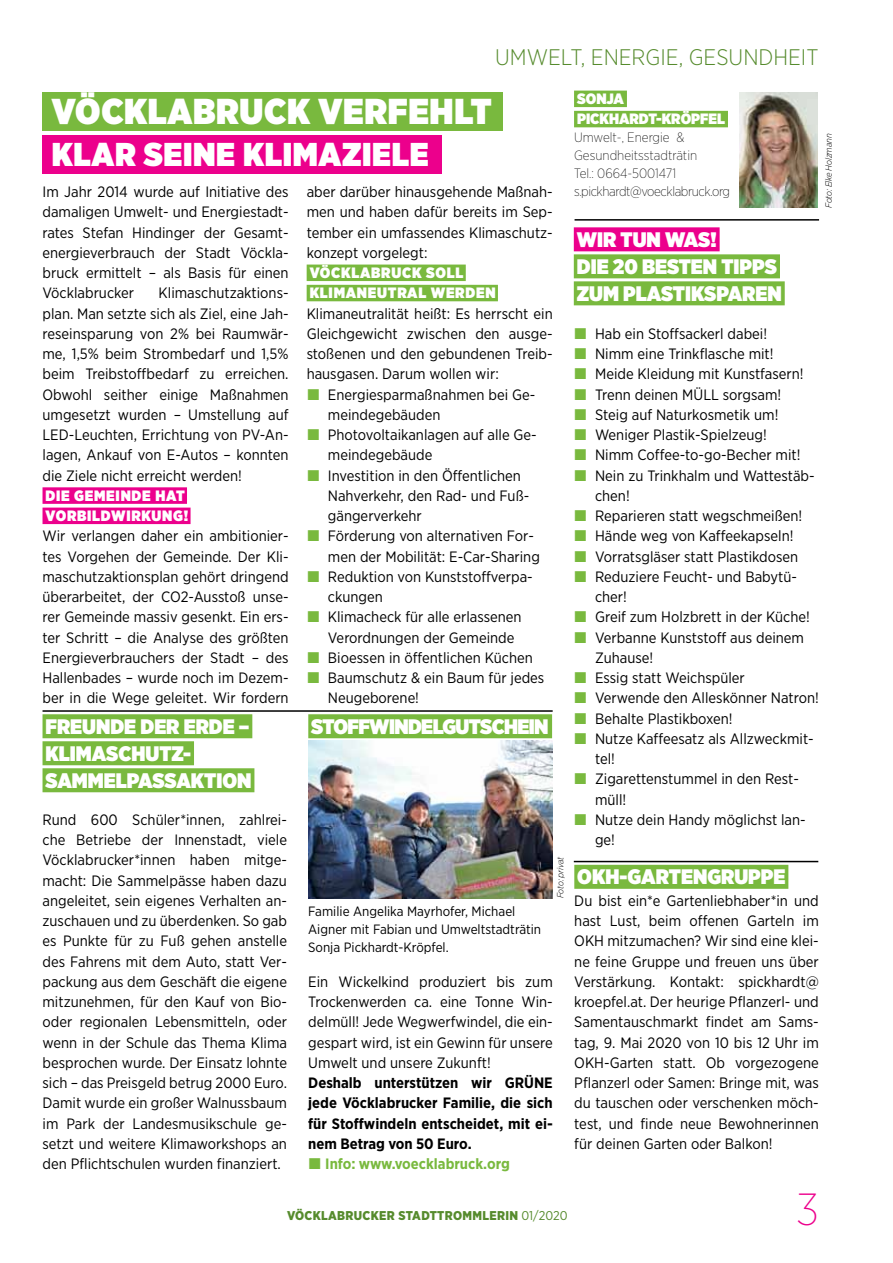
<style>
.page{position:relative;width:893px;height:1263px;background:#fff}
.page>*{position:absolute;margin:0;border:0;box-sizing:border-box;transform-origin:0 0}
.t1{font:200 45px "Gotham Narrow";color:#ec008c}
.t2{font:900 36px "Gotham Narrow";color:#fff}
.t3{font:900 33px "Gotham Narrow";letter-spacing:.02em;color:#fff}
.t4{font:300 22.5px "Gotham Narrow";color:#568b2d}
.t5{font:900 21px/27px "Gotham Narrow";color:#fff}
.t6{font:15px/20.2px "Gotham Narrow";color:#000;text-align:justify}
.t7{font:700 15px/20.2px "Gotham Narrow";color:#000;text-align:justify}
.t8{font:900 15px/20.2px "Gotham Narrow";color:#fff}
.t9{font:700 15px "Gotham Narrow";color:#79b93e}
.t10{font:13.5px/18px "Gotham Narrow";color:#000}
.t11{font:200 13.5px/18px "Gotham Narrow";color:#000}
.t12{font:900 12.75px "Gotham Narrow";letter-spacing:.025em;color:#568b2d}
.t13{font:italic 300 9px "Gotham Narrow";letter-spacing:-.02em;color:#000}
.s1{font-weight:400}
</style>
<div class="page">
<hr style="left:575px;top:219px;width:244px;height:2px;background:#000">
<img style="left:739px;top:92px;width:78px;height:116px">
<div style="left:574px;top:91px;width:53px;height:16px;background:#79b93e"></div>
<div style="left:574px;top:111px;width:154px;height:16px;background:#79b93e"></div>
<div style="left:43px;top:487px;width:144px;height:17px;background:#ec008c"></div>
<div style="left:43px;top:508px;width:148px;height:16px;background:#ec008c"></div>
<div style="left:307px;top:265px;width:159px;height:16px;background:#79b93e"></div>
<div style="left:307px;top:285px;width:191px;height:16px;background:#79b93e"></div>
<div style="left:43px;top:714px;width:209px;height:24px;background:#79b93e"></div>
<div style="left:43px;top:741px;width:151px;height:24px;background:#79b93e"></div>
<div style="left:43px;top:768px;width:211px;height:24px;background:#79b93e"></div>
<div style="left:574px;top:227px;width:146px;height:24px;background:#ec008c"></div>
<div style="left:574px;top:254px;width:206px;height:24px;background:#79b93e"></div>
<div style="left:574px;top:281px;width:211px;height:24px;background:#79b93e"></div>
<div style="left:308px;top:714px;width:244px;height:24px;background:#79b93e"></div>
<div style="left:574px;top:865px;width:214px;height:24px;background:#79b93e"></div>
<img style="left:308px;top:741px;width:245px;height:157px">
<div style="left:43px;top:92px;width:460px;height:38px;background:#79b93e"></div>
<div style="left:43px;top:135px;width:399px;height:38px;background:#ec008c"></div>
<hr style="left:43px;top:710px;width:510px;height:2px;background:#000">
<hr style="left:574px;top:861px;width:244px;height:1px;background:#000">
<h3 class="t4" style="left:495px;top:43px;width:111px">UMWELT, ENERG</h3>
<h3 class="t4" style="left:660px;top:43px;width:158px">IE, GESUNDHEIT</h3>
<h2 class="t2" style="left:52px;top:87px;width:48px">VÖCKLABRUCK</h2>
<h2 class="t2" style="left:319px;top:87px;width:23px">VERFEHLT</h2>
<h3 class="t3" style="left:52px;top:132px;width:112px">KLAR SEINE</h3>
<h3 class="t3" style="left:243px;top:132px;width:41px">KLIMAZIELE</h3>
<p class="t6" style="left:43px;top:181px;width:248px">Im Jahr 2014 wurde auf Initiative des damaligen Umwelt- und Energiestadt&shy;rates Stefan Hindinger der Gesamt&shy;energieverbrauch der Stadt Vöckla&shy;bruck ermittelt – als Basis für einen Vöcklabrucker</p>
<p class="t6" style="left:43px;top:283px;width:248px;text-indent:116px">Klimaschutzaktions&shy;plan. Man setzte sich als Ziel, eine Jah&shy;reseinsparung von 2% bei Raumwär&shy;me, 1,5% beim Strombedarf und 1,5% beim Treibstoffbedarf zu erreichen.<br>Obwohl seither einige Maßnahmen umgesetzt wurden – Umstellung auf LED-Leuchten, Errichtung von PV-An&shy;lagen, Ankauf von E-Autos – konnten die Ziele nicht erreicht werden!</p>
<p class="t8" style="left:46px;top:485px;width:50px">DIE GEMEINDE</p>
<p class="t8" style="left:155px;top:485px;width:11px">HAT</p>
<p class="t8" style="left:46px;top:505px;width:21px">VORBILDWIRKUNG</p>
<p class="t8" style="left:184px;top:505px;width:6px">!</p>
<p class="t6" style="left:43px;top:526px;width:248px">Wir verlangen daher ein ambitionier&shy;tes Vorgehen der Gemeinde. Der Kli&shy;maschutzaktionsplan gehört dringend überarbeitet, der CO2-Ausstoß unse&shy;rer Gemeinde massiv gesenkt. Ein ers&shy;ter Schritt – die Analyse des größten Energieverbrauchers der Stadt – des Hallenbades – wurde noch im Dezem&shy;ber in die Wege geleitet. Wir fordern</p>
<h3 class="t5" style="left:46px;top:712px;width:205px">FREUNDE DER ERDE –<br>KLIMASCHUTZ</h3>
<h3 class="t5" style="left:183px;top:739px;width:9px">-</h3>
<h3 class="t5" style="left:46px;top:766px;width:27px">SAMMEL</h3>
<h3 class="t5" style="left:127px;top:766px;width:25px">PASSAKTION</h3>
<p class="t6" style="left:43px;top:809px;width:246px">Rund 600 Schüler*innen, zahlrei&shy;che Betriebe der Innenstadt, viele Vöcklabrucker*innen haben mitge&shy;macht: Die Sammelpässe haben dazu angeleitet, sein eigenes Verhalten an&shy;zuschauen und zu überdenken. So gab es Punkte für zu Fuß gehen anstelle des Fahrens mit dem Auto, statt Ver&shy;packung aus dem Geschäft die eigene mitzunehmen, für den Kauf von Bio&shy;oder regionalen Lebensmitteln, oder wenn in der Schule das Thema Klima besprochen wurde. Der Einsatz lohnte sich – das Preisgeld betrug 2000 Euro.<br>Damit wurde ein großer Walnussbaum im Park der Landesmusikschule ge&shy;setzt und weitere Klimaworkshops an den Pflichtschulen wurden finanziert.</p>
<p class="t6" style="left:307px;top:181px;width:248px">aber darüber hinausgehende Maßnah&shy;men und haben dafür bereits im Sep&shy;tember ein umfassendes Klimaschutz&shy;konzept vorgelegt:</p>
<p class="t8" style="left:310px;top:262px;width:22px">VÖCKLABRUCK</p>
<p class="t8" style="left:426px;top:262px;width:11px">SOLL</p>
<p class="t8" style="left:310px;top:283px;width:11px">KLIMANEUTRAL</p>
<p class="t8" style="left:431px;top:283px;width:12px">WERDEN</p>
<p class="t6" style="left:307px;top:303px;width:248px">Klimaneutralität heißt: Es herrscht ein Gleichgewicht zwischen den ausge&shy;stoßenen und den gebundenen Treib&shy;hausgasen. Darum wollen wir:</p>
<p class="t6" style="left:328px;top:384px;width:218px;text-align:left">Energiesparmaßnahmen bei Ge&shy;meindegebäuden<br>Photovoltaikanlagen auf alle Ge&shy;meindegebäude<br>Investition in den Öffentlichen<br>Nahverkehr, den Rad- und Fuß&shy;gängerverkehr<br>Förderung von alternativen For&shy;men der Mobilität: E-Car-Sharing<br>Reduktion von Kunststoffverpa&shy;ckungen<br>Klimacheck für alle erlassenen<br>Verordnungen der Gemeinde<br>Bioessen in öffentlichen Küchen<br>Baumschutz &amp; ein Baum für jedes<br>Neugeborene!</p>
<h3 class="t5" style="left:311px;top:712px;width:25px">STOFFWINDELGUTS</h3>
<h3 class="t5" style="left:492px;top:712px;width:25px">CHEIN</h3>
<p class="t10" style="left:308px;top:902px;width:235px">Familie Angelika Mayrhofer, Michael<br>Aigner mit Fabian und Umweltstadträtin<br>Sonja Pickhardt-Kröpfel.</p>
<p class="t13" style="left:555px;top:898px;width:43px;rotate:-90deg">Foto: privat</p>
<p class="t6" style="left:308px;top:971px;width:246px">Ein Wickelkind produziert bis zum Trockenwerden ca. eine Tonne Win&shy;delmüll! Jede Wegwerfwindel, die ein&shy;gespart wird, ist ein Gewinn für unsere Umwelt und unsere Zukunft!</p>
<p class="t7" style="left:308px;top:1073px;width:246px">Deshalb unterstützen wir GRÜNE jede Vöcklabrucker Familie, die sich für Stoffwindeln entscheidet, mit ei&shy;nem Betrag von 50 Euro.</p>
<p class="t9" style="left:325px;top:1154px;width:186px">Info: www.voecklabruck.org</p>
<p class="t8" style="left:577px;top:88px;width:49px">SONJA<br>PICKHARDT</p>
<p class="t8" style="left:656px;top:109px;width:70px">-KRÖPFEL</p>
<p class="t11" style="left:574px;top:128px;width:158px">Umwelt-, Energie &amp;<br>Gesundheitsstadträtin<br>Tel.: 0664-5001471 s.pickhardt@voecklabruck.org</p>
<p class="t13" style="left:823px;top:208px;width:76px;rotate:-90deg">Foto: Elke Holzmann</p>
<h3 class="t5" style="left:577px;top:226px;width:141px">WIR TUN WAS!<br>DIE 20 BESTEN</h3>
<h3 class="t5" style="left:721px;top:253px;width:57px">TIPPS</h3>
<h3 class="t5" style="left:577px;top:280px;width:15px">ZUM</h3>
<h3 class="t5" style="left:623px;top:280px;width:13px">PLASTIKS</h3>
<h3 class="t5" style="left:716px;top:280px;width:26px">PAREN</h3>
<p class="t6" style="left:595px;top:323px;width:225px;text-align:left">Hab ein Stoffsackerl dabei!<br>Nimm eine Trinkflasche mit!<br>Meide Kleidung mit Kunstfasern!<br>Trenn deinen MÜLL sorgsam!<br>Steig auf Naturkosmetik um!<br>Weniger Plastik-Spielzeug!<br>Nimm Coffee-to-go-Becher mit!<br>Nein zu Trinkhalm und Wattestäb&shy;chen!<br>Reparieren statt wegschmeißen!<br>Hände weg von Kaffeekapseln!<br>Vorratsgläser statt Plastikdosen<br>Reduziere Feucht- und Babytü&shy;cher!<br>Greif zum Holzbrett in der Küche!<br>Verbanne Kunststoff aus deinem<br>Zuhause!<br>Essig statt Weichspüler<br>Verwende den Alleskönner Natron!<br>Behalte Plastikboxen!<br>Nutze Kaffeesatz als Allzweckmit&shy;tel!<br>Zigarettenstummel in den Rest&shy;müll!<br>Nutze dein Handy möglichst lan&shy;ge!</p>
<h3 class="t5" style="left:577px;top:863px;width:79px">OKH-GARTENGRU</h3>
<h3 class="t5" style="left:748px;top:863px;width:37px">PPE</h3>
<p class="t6" style="left:574px;top:890px;width:246px">Du bist ein*e Gartenliebhaber*in und hast Lust, beim offenen Garteln im OKH mitzumachen? Wir sind eine klei&shy;ne feine Gruppe und freuen uns über Verstärkung. Kontakt: spickhardt@ kroepfel.at. Der heurige Pflanzerl- und Samentauschmarkt findet am Sams&shy;tag, 9. Mai 2020 von 10 bis 12 Uhr im OKH-Garten statt. Ob vorgezogene Pflanzerl oder Samen: Bringe mit, was du tauschen oder verschenken möch&shy;test, und finde neue Bewohnerinnen für deinen Garten oder Balkon!</p>
<p class="t12" style="left:287px;top:1207px;width:282px">VÖCKLABRUCKER STADTTROMMLERIN <span class="s1">01/2020</span></p>
<h1 class="t1" style="left:797px;top:1181px;width:23px">3</h1>
</div>
